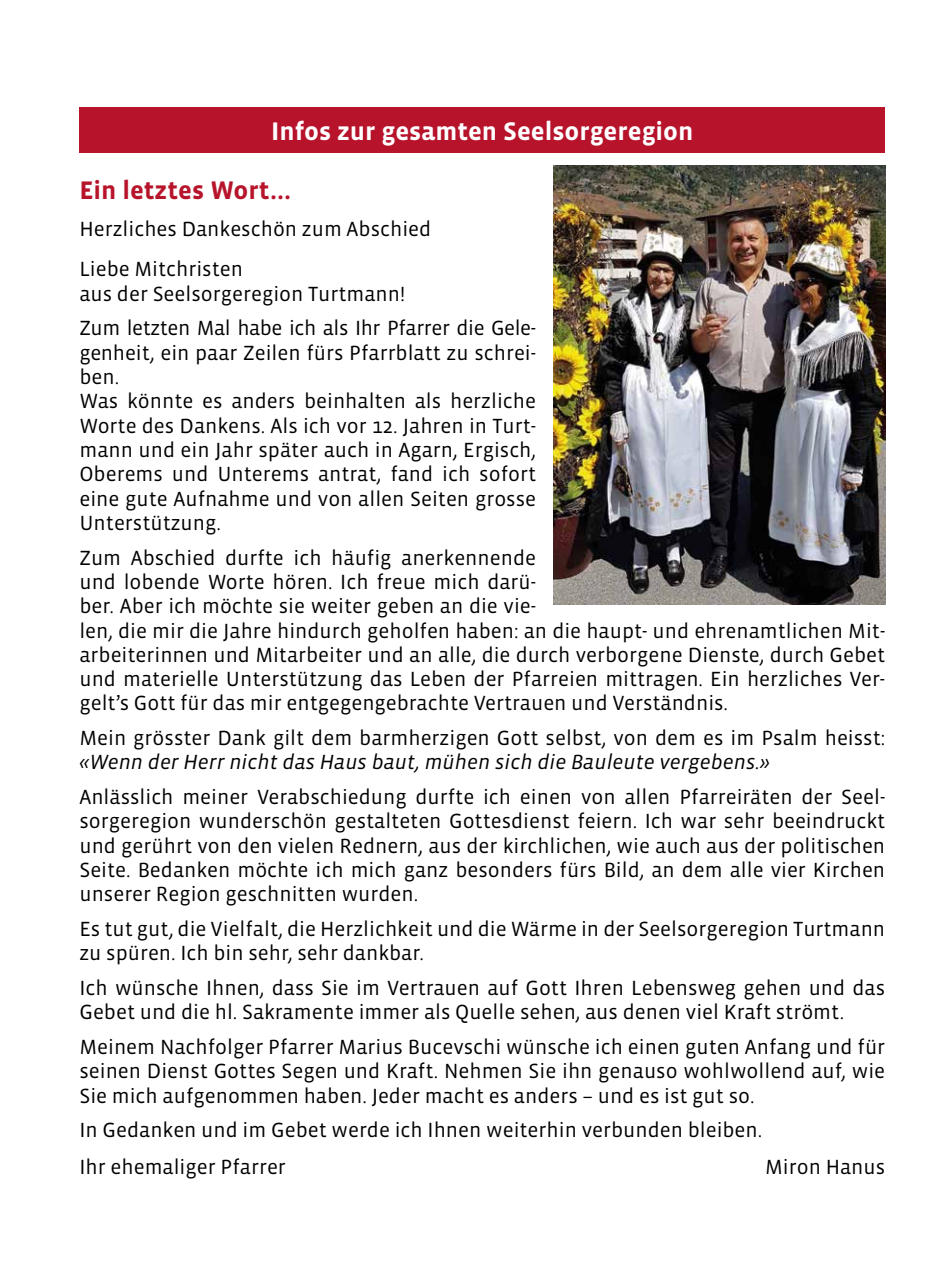
<style>
.page{position:relative;width:942px;height:1276px;background:#fff}
.page>*{position:absolute;margin:0;border:0;box-sizing:border-box;transform-origin:0 0}
.t1{font:700 26px "Vista Sans";color:#fff}
.t2{font:700 26px "Vista Sans";color:#b7142c}
.t3{font:21px/24.4px "Vista Sans";color:#000}
.t4{font:21px/34.6px "Vista Sans";letter-spacing:-.02em;color:#000}
.t5{font:italic 21px "Vista Sans";color:#000}
</style>
<div class="page">
<div style="left:79px;top:108px;width:805px;height:45px;background:#b7142c"></div>
<img style="left:553px;top:166px;width:331px;height:439px">
<p class="t1" style="left:271px;top:118px;width:423px">Infos zur gesamten Seelsorgeregion</p>
<p class="t2" style="left:79px;top:177px;width:213px">Ein letztes Wort...</p>
<p class="t3" style="left:79px;top:209px;width:353px;line-height:40.6px">Herzliches Dankeschön zum Abschied<br>Liebe Mitchristen</p>
<p class="t4" style="left:79px;top:277px;width:458px">aus der Seelsorgeregion Turtmann!<br>Zum letzten Mal habe ich als Ihr Pfarrer die Gele-</p>
<p class="t3" style="left:79px;top:341px;width:458px">genheit, ein paar Zeilen fürs Pfarrblatt zu schrei&shy;ben.<br>Was könnte es anders beinhalten als herzliche Worte des Dankens. Als ich vor 12. Jahren in Turt&shy;mann und ein Jahr später auch in Agarn, Ergisch, Oberems und Unterems antrat, fand ich sofort eine gute Aufnahme und von allen Seiten grosse Unterstützung.</p>
<p class="t3" style="left:79px;top:546px;width:807px">Zum Abschied durfte ich häufig anerkennende<br>und lobende Worte hören. Ich freue mich darü-<br>ber. Aber ich möchte sie weiter geben an die vie-<br>len, die mir die Jahre hindurch geholfen haben: an die haupt- und ehrenamtlichen Mit&shy;arbeiterinnen und Mitarbeiter und an alle, die durch verborgene Dienste, durch Gebet und materielle Unterstützung das Leben der Pfarreien mittragen. Ein herzliches Ver&shy;gelt’s Gott für das mir entgegengebrachte Vertrauen und Verständnis.</p>
<p class="t3" style="left:79px;top:726px;width:807px">Mein grösster Dank gilt dem barmherzigen Gott selbst, von dem es im Psalm heisst:</p>
<p class="t5" style="left:79px;top:751px;width:691px">«Wenn der Herr nicht das Haus baut, mühen sich die Bauleute vergebens.»</p>
<p class="t3" style="left:79px;top:785px;width:807px;text-align:justify">Anlässlich meiner Verabschiedung durfte ich einen von allen Pfarreiräten der Seel&shy;sorgeregion wunderschön gestalteten Gottesdienst feiern. Ich war sehr beeindruckt und gerührt von den vielen Rednern, aus der kirchlichen, wie auch aus der politischen Seite. Bedanken möchte ich mich ganz besonders fürs Bild, an dem alle vier Kirchen unserer Region geschnitten wurden.</p>
<p class="t3" style="left:79px;top:917px;width:807px">Es tut gut, die Vielfalt, die Herzlichkeit und die Wärme in der Seelsorgeregion Turtmann zu spüren. Ich bin sehr, sehr dankbar.</p>
<p class="t3" style="left:79px;top:976px;width:807px">Ich wünsche Ihnen, dass Sie im Vertrauen auf Gott Ihren Lebensweg gehen und das<br>Gebet und die hl. Sakramente immer als Quelle sehen, aus denen viel Kraft strömt.</p>
<p class="t3" style="left:79px;top:1035px;width:807px;text-align:justify">Meinem Nachfolger Pfarrer Marius Bucevschi wünsche ich einen guten Anfang und für seinen Dienst Gottes Segen und Kraft. Nehmen Sie ihn genauso wohlwollend auf, wie Sie mich aufgenommen haben. Jeder macht es anders – und es ist gut so.</p>
<p class="t3" style="left:79px;top:1112px;width:684px;line-height:36.6px">In Gedanken und im Gebet werde ich Ihnen weiterhin verbunden bleiben.<br>Ihr ehemaliger Pfarrer</p>
<p class="t3" style="left:764px;top:1155px;width:121px">Miron Hanus</p>
</div>
